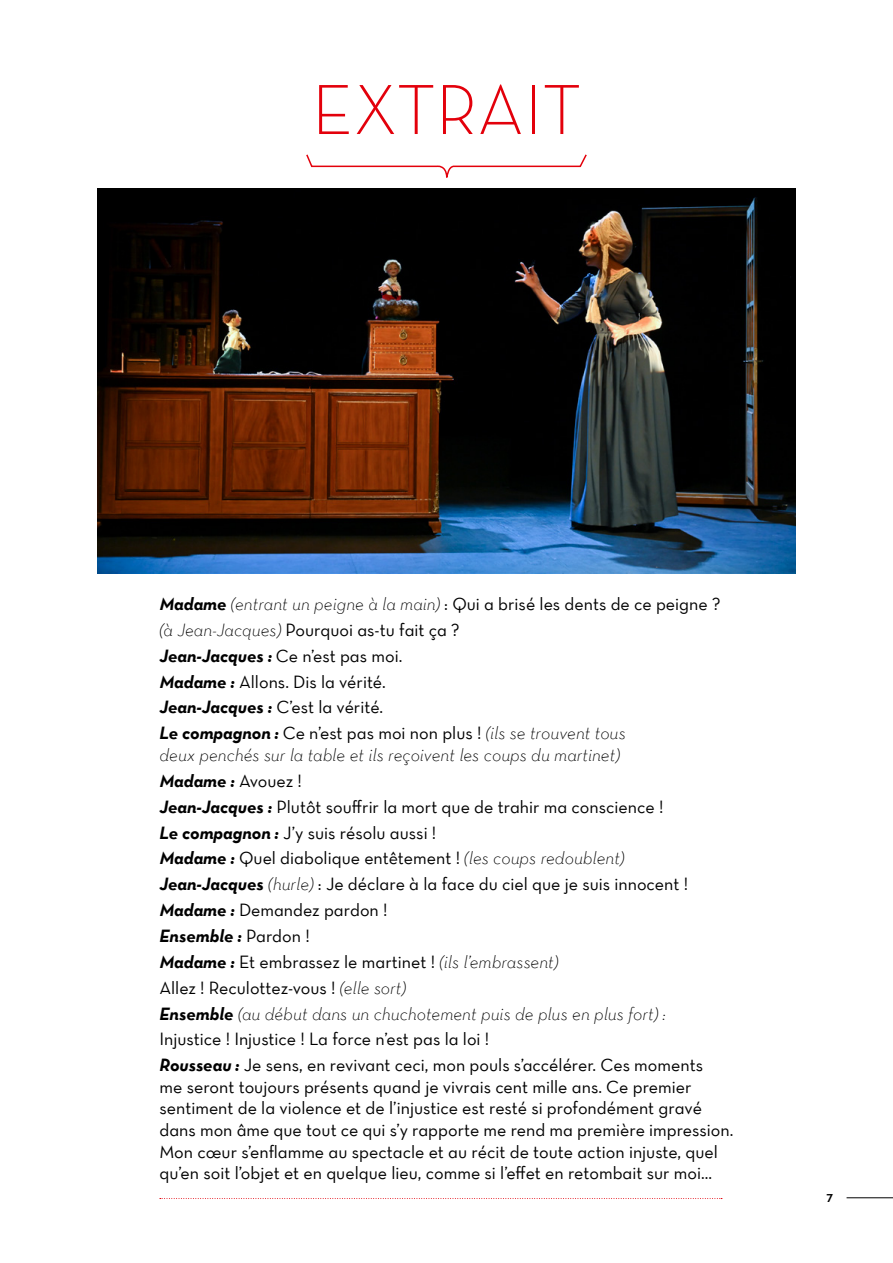
<style>
.page{position:relative;width:893px;height:1263px;background:#fff}
.page>*{position:absolute;margin:0;border:0;box-sizing:border-box;transform-origin:0 0}
.t1{font:72px "Neutra Text Light Alt";color:#e3000b}
.corps{font:18px/21.6px "Neutra Text Book Alt";color:#000}
.corps-2{font:italic 300 18px/21.6px "Neutra Text";color:#000}
.corps-3{font:18px "Neutra Text Bold Italic Alt";color:#000}
.t2{font:700 15px "Neutraface 2 Display";color:#000}
.s1{font-family:"Neutra Text Bold Italic Alt"}
.s2{font-family:"Neutra Text";font-weight:300;font-style:italic}
.s3{font-family:"Neutra Text Bold Italic Alt";font-weight:400;font-style:normal}
.s4{font-family:"Neutra Text Book Alt";font-weight:400;font-style:normal}
.s5{font-family:"Neutra Text Book Alt"}
</style>
<div class="page">
<hr style="left:846px;top:1197px;width:47px;height:1px;background:#000">
<svg style="left:306px;top:154px;width:281px;height:23px"></svg>
<svg style="left:160px;top:1198px;width:562px;height:1px"></svg>
<img style="left:98px;top:188px;width:697px;height:385px">
<p class="t1" style="left:312px;top:66px;width:271px">EXTRAIT</p>
<p class="corps" style="left:159px;top:593px;width:562px"><span class="s1">Madame</span> <span class="s2">(entrant un peigne à la main)</span> : Qui a brisé les dents de ce peigne ?</p>
<p class="corps" style="left:159px;top:619px;width:302px"><span class="s2">(à Jean-Jacques)</span> Pourquoi as-tu fait ça ?</p>
<p class="corps" style="left:159px;top:644px;width:244px"><span class="s1">Jean-Jacques :</span> Ce n’est pas moi.</p>
<p class="corps" style="left:159px;top:670px;width:228px"><span class="s1">Madame :</span> Allons. Dis la vérité.</p>
<p class="corps" style="left:159px;top:696px;width:225px"><span class="s1">Jean-Jacques :</span> C’est la vérité.</p>
<p class="corps-2" style="left:159px;top:722px;width:468px"><span class="s3">Le compagnon :</span> <span class="s4">Ce n’est pas moi non plus !</span> (ils se trouvent tous deux penchés sur la table et ils reçoivent les coups du martinet)</p>
<p class="corps-3" style="left:159px;top:769px;width:144px">Madame : <span class="s5">Avouez !</span></p>
<p class="corps" style="left:159px;top:795px;width:505px"><span class="s1">Jean-Jacques :</span> Plutôt souffrir la mort que de trahir ma conscience !</p>
<p class="corps" style="left:159px;top:821px;width:278px"><span class="s1">Le compagnon :</span> J’y suis résolu aussi !</p>
<p class="corps" style="left:159px;top:847px;width:466px"><span class="s1">Madame :</span> Quel diabolique entêtement ! <span class="s2">(les coups redoublent)</span></p>
<p class="corps" style="left:159px;top:873px;width:530px"><span class="s1">Jean-Jacques</span> <span class="s2">(hurle)</span> : Je déclare à la face du ciel que je suis innocent !</p>
<p class="corps" style="left:159px;top:899px;width:230px"><span class="s1">Madame :</span> Demandez pardon !</p>
<p class="corps-3" style="left:159px;top:924px;width:152px">Ensemble : <span class="s5">Pardon !</span></p>
<p class="corps" style="left:159px;top:950px;width:400px"><span class="s1">Madame :</span> Et embrassez le martinet ! <span class="s2">(ils l’embrassent)</span></p>
<p class="corps" style="left:159px;top:976px;width:248px">Allez ! Reculottez-vous ! <span class="s2">(elle sort)</span></p>
<p class="corps-2" style="left:159px;top:1002px;width:508px"><span class="s3">Ensemble</span> (au début dans un chuchotement puis de plus en plus fort) :</p>
<p class="corps" style="left:159px;top:1028px;width:331px">Injustice ! Injustice ! La force n’est pas la loi !</p>
<p class="corps" style="left:159px;top:1054px;width:575px"><span class="s1">Rousseau :</span> Je sens, en revivant ceci, mon pouls s’accélérer. Ces moments<br>me seront toujours présents quand je vivrais cent mille ans. Ce premier sentiment de la violence et de l’injustice est resté si profondément gravé dans mon âme que tout ce qui s’y rapporte me rend ma première impression.</p>
<p class="corps" style="left:159px;top:1140px;width:560px">Mon cœur s’enflamme au spectacle et au récit de toute action injuste, quel qu’en soit l’objet et en quelque lieu, comme si l’effet en retombait sur moi...</p>
<p class="t2" style="left:826px;top:1188px;width:8px">7</p>
</div>
